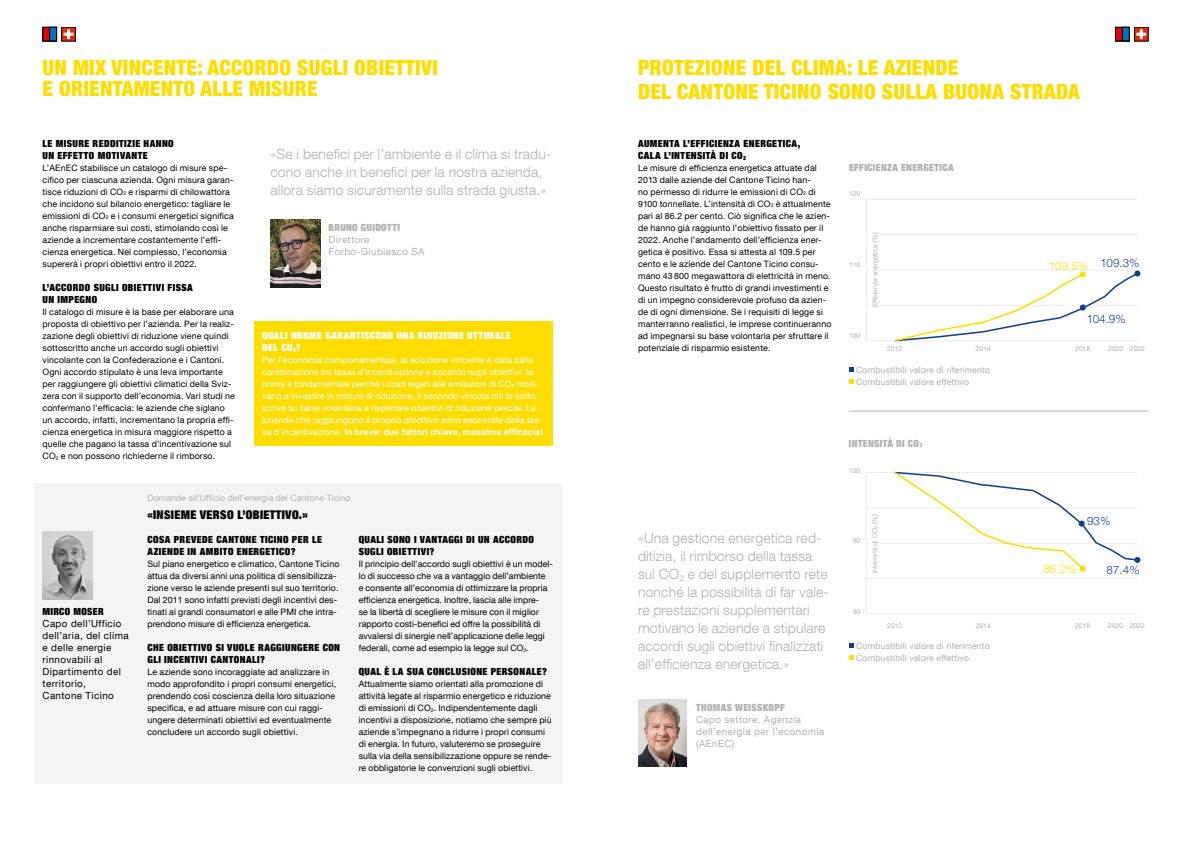
<style>
.page{position:relative;width:1191px;height:842px;background:#fff}
.page>*{position:absolute;margin:0;border:0;box-sizing:border-box;transform-origin:0 0}
.t1{font:900 condensed 21px/24px "Helvetica Neue LT Com";letter-spacing:.015em;color:#fd0}
.t2{font:300 14px/18px "Helvetica Neue LT Com";letter-spacing:.01em;color:#b1b2b3}
.t3{font:900 condensed 12px "Helvetica Neue LT Com";letter-spacing:.03em;color:#000}
.t4{font:300 11.6px "Helvetica Neue LT Com";letter-spacing:.005em;color:#fd0}
.t5{font:300 11.6px "Helvetica Neue LT Com";letter-spacing:.005em;color:#0f3f93}
.t6{font:900 condensed 9.8px/12px "Helvetica Neue LT Com";letter-spacing:.045em;color:#000}
.t7{font:9.8px/12px "Helvetica Neue LT Com";letter-spacing:.04em;color:#000}
.t8{font:9.8px/12px "Helvetica Neue LT Com";letter-spacing:.04em;color:#b1b2b3}
.t9{font:900 condensed 9.8px "Helvetica Neue LT Com";letter-spacing:.035em;color:#b1b2b3}
.t10{font:900 condensed 9.8px/12px "Helvetica Neue LT Com";letter-spacing:.045em;color:#fff}
.t11{font:8.8px/12px "Helvetica Neue LT Com";letter-spacing:.015em;color:#000}
.t12{font:8.8px/12px "Helvetica Neue LT Com";letter-spacing:.015em;color:#fff}
.t13{font:8.8px/12px "Helvetica Neue LT Com";letter-spacing:.015em;color:#b1b2b3}
.t14{font:6.8px "Helvetica Neue LT Com";color:#b1b2b3}
.s1{font-size:5.1px}
.s2{font-size:5.7px}
.s3{font-weight:700}
</style>
<div class="page">
<svg style="left:866px;top:199px;width:271px;height:143px"></svg>
<div style="left:1079px;top:304px;width:6px;height:7px;background:#0f3f93;border-radius:50%"></div>
<div style="left:1134px;top:270px;width:6px;height:7px;background:#0f3f93;border-radius:50%"></div>
<div style="left:870px;top:230px;width:9px;height:80px;background:#fff"></div>
<svg style="left:866px;top:471px;width:274px;height:143px"></svg>
<div style="left:870px;top:511px;width:9px;height:65px;background:#fff"></div>
<svg style="left:849px;top:643px;width:4px;height:5px"></svg>
<svg style="left:849px;top:655px;width:4px;height:5px"></svg>
<hr style="left:849px;top:411px;width:299px;height:1px;background:#b1b2b3">
<img style="left:270px;top:219px;width:50px;height:68px">
<svg style="left:849px;top:367px;width:4px;height:5px"></svg>
<svg style="left:849px;top:379px;width:4px;height:5px"></svg>
<div style="left:254px;top:321px;width:299px;height:125px;background:#fd0"></div>
<div style="left:34px;top:483px;width:527px;height:300px;background:#f4f4f4"></div>
<img style="left:43px;top:531px;width:49px;height:68px">
<img style="left:638px;top:699px;width:49px;height:67px">
<svg style="left:1115px;top:27px;width:14px;height:14px"></svg>
<svg style="left:43px;top:27px;width:14px;height:14px"></svg>
<div style="left:1134px;top:27px;width:14px;height:14px;border:1px solid #000"></div>
<svg style="left:1136px;top:29px;width:10px;height:10px"></svg>
<div style="left:61px;top:27px;width:15px;height:14px;border:1px solid #000"></div>
<svg style="left:64px;top:29px;width:10px;height:10px"></svg>
<h1 class="t1" style="left:43px;top:57px;width:397px;line-height:21px">UN MIX VINCENTE: ACCORDO SUGLI OBIETTIVI<br>E ORIENTAMENTO ALLE MISURE</h1>
<p class="t6" style="left:43px;top:137px;width:133px">LE MISURE REDDITIZIE HANNO<br>UN EFFETTO MOTIVANTE</p>
<p class="t11" style="left:43px;top:162px;width:193px">L’AEnEC stabilisce un catalogo di misure spe&shy;cifico per ciascuna azienda. Ogni misura garan&shy;tisce riduzioni di CO<span class="s1">2</span> e risparmi di chilowattora che incidono sul bilancio energetico: tagliare le emissioni di CO<span class="s1">2</span> e i consumi energetici significa anche risparmiare sui costi, stimolando così le aziende a incrementare costantemente l’effi&shy;cienza energetica. Nel complesso, l’economia supererà i propri obiettivi entro il 2022.</p>
<p class="t6" style="left:43px;top:281px;width:152px">L’ACCORDO SUGLI OBIETTIVI FISSA<br>UN IMPEGNO</p>
<p class="t11" style="left:43px;top:306px;width:194px">Il catalogo di misure è la base per elaborare una proposta di obiettivo per l’azienda. Per la realiz&shy;zazione degli obiettivi di riduzione viene quindi sottoscritto anche un accordo sugli obiettivi vincolante con la Confederazione e i Cantoni.<br>Ogni accordo stipulato è una leva importante per raggiungere gli obiettivi climatici della Sviz&shy;zera con il supporto dell’economia. Vari studi ne confermano l’efficacia: le aziende che siglano un accordo, infatti, incrementano la propria effi&shy;cienza energetica in misura maggiore rispetto a quelle che pagano la tassa d’incentivazione sul CO<span class="s1">2</span> e non possono richiederne il rimborso.</p>
<h2 class="t2" style="left:270px;top:145px;width:282px">«Se i benefici per l’ambiente e il clima si tradu&shy;cono anche in benefici per la nostra azienda, allora siamo sicuramente sulla strada giusta.»</h2>
<p class="t9" style="left:329px;top:221px;width:73px">BRUNO GUIDOTTI</p>
<p class="t8" style="left:329px;top:233px;width:97px">Direttore<br>Forbo-Giubiasco SA</p>
<p class="t10" style="left:262px;top:329px;width:250px">QUALI NORME GARANTISCONO UNA RIDUZIONE OTTIMALE<br>DEL CO<span class="s2">2</span>?</p>
<p class="t12" style="left:262px;top:354px;width:282px">Per l’economia comportamentale, la soluzione vincente è data dalla combinazione tra tassa d’incentivazione e accordo sugli obiettivi: la prima è fondamentale perché i costi legati alle emissioni di CO<span class="s1">2</span> moti&shy;vano a investire in misure di riduzione; il secondo vincola chi lo sotto&shy;scrive su base volontaria a rispettare obiettivi di riduzione precisi. Le aziende che raggiungono il proprio obiettivo sono esonerate dalla tas&shy;sa d’incentivazione. <span class="s3">In breve: due fattori chiave, massima efficacia!</span></p>
<p class="t6" style="left:43px;top:605px;width:63px">MIRCO MOSER</p>
<p class="t7" style="left:43px;top:617px;width:88px">Capo dell’Ufficio dell’aria, del clima e delle energie rinnovabili al<br>Dipartimento del territorio,<br>Cantone Ticino</p>
<p class="t13" style="left:147px;top:491px;width:205px">Domande all’Ufficio dell’energia del Cantone Ticino</p>
<h3 class="t3" style="left:147px;top:507px;width:162px">«INSIEME VERSO L’OBIETTIVO.»</h3>
<p class="t6" style="left:147px;top:533px;width:176px">COSA PREVEDE CANTONE TICINO PER LE<br>AZIENDE IN AMBITO ENERGETICO?</p>
<p class="t11" style="left:147px;top:558px;width:193px">Sul piano energetico e climatico, Cantone Ticino attua da diversi anni una politica di sensibilizza&shy;zione verso le aziende presenti sul suo territorio.<br>Dal 2011 sono infatti previsti degli incentivi des&shy;tinati ai grandi consumatori e alle PMI che intra&shy;prendono misure di efficienza energetica.</p>
<p class="t6" style="left:147px;top:641px;width:194px">CHE OBIETTIVO SI VUOLE RAGGIUNGERE CON<br>GLI INCENTIVI CANTONALI?</p>
<p class="t11" style="left:147px;top:666px;width:190px">Le aziende sono incoraggiate ad analizzare in modo approfondito i propri consumi energetici, prendendo così coscienza della loro situazione specifica, e ad attuare misure con cui raggi&shy;ungere determinati obiettivi ed eventualmente concludere un accordo sugli obiettivi.</p>
<p class="t6" style="left:359px;top:533px;width:177px">QUALI SONO I VANTAGGI DI UN ACCORDO<br>SUGLI OBIETTIVI?</p>
<p class="t11" style="left:359px;top:558px;width:196px">Il principio dell’accordo sugli obiettivi è un model&shy;lo di successo che va a vantaggio dell’ambiente<br>e consente all’economia di ottimizzare la propria efficienza energetica. Inoltre, lascia alle impre-<br>se la libertà di scegliere le misure con il miglior rapporto costi-benefici ed offre la possibilità di avvalersi di sinergie nell’applicazione delle leggi federali, come ad esempio la legge sul CO<span class="s1">2</span>.</p>
<p class="t6" style="left:359px;top:665px;width:190px">QUAL È LA SUA CONCLUSIONE PERSONALE?</p>
<p class="t11" style="left:359px;top:678px;width:194px">Attualmente siamo orientati alla promozione di attività legate al risparmio energetico e riduzione di emissioni di CO<span class="s1">2</span>. Indipendentemente dagli incentivi a disposizione, notiamo che sempre più aziende s’impegnano a ridurre i propri consumi di energia. In futuro, valuteremo se proseguire sulla via della sensibilizzazione oppure se rende&shy;re obbligatorie le convenzioni sugli obiettivi.</p>
<h1 class="t1" style="left:638px;top:55px;width:443px">PROTEZIONE DEL CLIMA: LE AZIENDE<br>DEL CANTONE TICINO SONO SULLA BUONA STRADA</h1>
<p class="t6" style="left:638px;top:137px;width:164px">AUMENTA L’EFFICIENZA ENERGETICA,<br>CALA L’INTENSITÀ DI CO<span class="s2">2</span></p>
<p class="t11" style="left:638px;top:162px;width:195px">Le misure di efficienza energetica attuate dal 2013 dalle aziende del Cantone Ticino han-<br>no permesso di ridurre le emissioni di CO<span class="s1">2</span> di 9100 tonnellate. L’intensità di CO<span class="s1">2</span> è attualmente pari al 86.2 per cento. Ciò significa che le azien&shy;de hanno già raggiunto l’obiettivo fissato per il 2022. Anche l’andamento dell’efficienza ener&shy;getica è positivo. Essa si attesta al 109.5 per cento e le aziende del Cantone Ticino consu&shy;mano 43 800 megawattora di elettricità in meno.<br>Questo risultato è frutto di grandi investimenti e di un impegno considerevole profuso da azien&shy;de di ogni dimensione. Se i requisiti di legge si manterranno realistici, le imprese continueranno ad impegnarsi su base volontaria per sfruttare il potenziale di risparmio esistente.</p>
<p class="t9" style="left:849px;top:161px;width:106px">EFFICIENZA ENERGETICA</p>
<p class="t14" style="left:849px;top:190px;width:13px">120</p>
<p class="t14" style="left:849px;top:261px;width:13px">110</p>
<p class="t14" style="left:849px;top:331px;width:13px">100</p>
<p class="t14" style="left:870px;top:307px;width:76px;rotate:-90deg">Efficienza energetica (%)</p>
<h3 class="t4" style="left:1048px;top:259px;width:92px">109.5% <sup>109.3%</sup></h3>
<h3 class="t5" style="left:1086px;top:312px;width:40px">104.9%</h3>
<p class="t14" style="left:887px;top:345px;width:17px">2012</p>
<p class="t14" style="left:975px;top:345px;width:17px">2014</p>
<p class="t14" style="left:1075px;top:345px;width:17px">2018</p>
<p class="t14" style="left:1108px;top:345px;width:38px">2020 2022</p>
<p class="t13" style="left:856px;top:364px;width:135px">Combustibili valore di riferimento<br>Combustibili valore effettivo</p>
<p class="t2" style="left:638px;top:529px;width:192px">«Una gestione energetica red&shy;ditizia, il rimborso della tassa sul CO<sub>2</sub> e del supplemento rete nonché la possibilità di far vale&shy;re prestazioni supplementari motivano le aziende a stipulare accordi sugli obiettivi finalizzati all’efficienza energetica.»</p>
<p class="t9" style="left:696px;top:701px;width:90px">THOMAS WEISSKOPF</p>
<p class="t8" style="left:696px;top:713px;width:130px">Capo settore, Agenzia dell’energia per l’economia (AEnEC)</p>
<p class="t9" style="left:849px;top:437px;width:75px">INTENSITÀ DI CO<span class="s2">2</span></p>
<p class="t14" style="left:849px;top:466px;width:13px">100</p>
<p class="t14" style="left:852px;top:537px;width:9px">90</p>
<p class="t14" style="left:870px;top:573px;width:61px;rotate:-90deg">Intensità di CO (%)</p>
<p class="t14" style="left:872px;top:528px;width:4px;rotate:-90deg">²</p>
<h3 class="t5" style="left:1087px;top:514px;width:25px">93%</h3>
<h3 class="t4" style="left:1043px;top:562px;width:34px">86.2%</h3>
<h3 class="t5" style="left:1106px;top:562px;width:34px">87.4%</h3>
<p class="t14" style="left:852px;top:607px;width:9px">80</p>
<p class="t14" style="left:887px;top:621px;width:17px">2012</p>
<p class="t14" style="left:975px;top:621px;width:17px">2014</p>
<p class="t14" style="left:1075px;top:621px;width:17px">2018</p>
<p class="t14" style="left:1108px;top:621px;width:38px">2020 2022</p>
<p class="t13" style="left:856px;top:640px;width:135px">Combustibili valore di riferimento<br>Combustibili valore effettivo</p>
</div>
